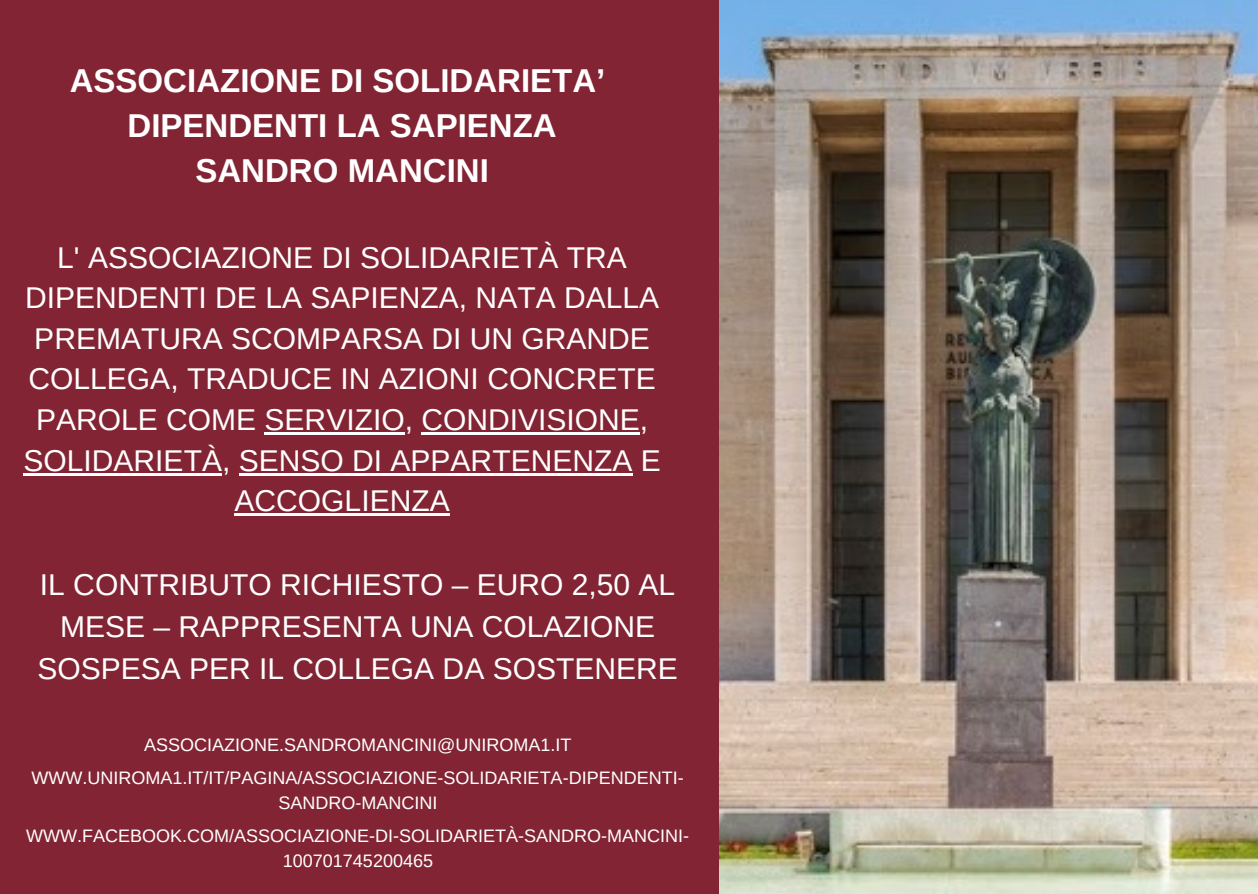
<style>
.page{position:relative;width:1258px;height:894px;background:#fff}
.page>*{position:absolute;margin:0;border:0;box-sizing:border-box;transform-origin:0 0}
.t1{font:700 33px "Arimo";color:#fff}
.t2{font:30px/40.5px "Arimo";color:#fff;text-align:center}
.t3{font:18px/24.9px "Arimo";color:#fff;text-align:center}
</style>
<div class="page">
<div style="left:0;top:0;width:1258px;height:893px;background:#822433"></div>
<img style="left:719px;top:0;width:539px;height:893px">
<hr style="left:265px;top:432px;width:140px;height:2px;background:#fff">
<hr style="left:421px;top:432px;width:219px;height:2px;background:#fff">
<hr style="left:23px;top:472px;width:199px;height:3px;background:#fff">
<hr style="left:239px;top:472px;width:393px;height:3px;background:#fff">
<hr style="left:234px;top:513px;width:216px;height:2px;background:#fff">
<p class="t1" style="left:70px;top:62px;width:537px">ASSOCIAZIONE DI SOLIDARIETA’</p>
<p class="t1" style="left:127px;top:107px;width:431px">DIPENDENTI LA SAPIENZA</p>
<p class="t1" style="left:195px;top:152px;width:295px">SANDRO MANCINI</p>
<p class="t2" style="left:23px;top:237px;width:639px">L' ASSOCIAZIONE DI SOLIDARIETÀ TRA DIPENDENTI DE LA SAPIENZA, NATA DALLA PREMATURA SCOMPARSA DI UN GRANDE COLLEGA, TRADUCE IN AZIONI CONCRETE PAROLE COME SERVIZIO, CONDIVISIONE, SOLIDARIETÀ, SENSO DI APPARTENENZA E ACCOGLIENZA</p>
<p class="t2" style="left:37px;top:563px;width:642px;line-height:42px">IL CONTRIBUTO RICHIESTO – EURO 2,50 AL<br>MESE – RAPPRESENTA UNA COLAZIONE<br>SOSPESA PER IL COLLEGA DA SOSTENERE</p>
<p class="t3" style="left:144px;top:731px;width:429px">ASSOCIAZIONE.SANDROMANCINI@UNIROMA1.IT</p>
<p class="t3" style="left:32px;top:764px;width:654px">WWW.UNIROMA1.IT/IT/PAGINA/ASSOCIAZIONE-SOLIDARIETA-DIPENDENTI-<br>SANDRO-MANCINI</p>
<p class="t3" style="left:26px;top:822px;width:665px">WWW.FACEBOOK.COM/ASSOCIAZIONE-DI-SOLIDARIETÀ-SANDRO-MANCINI-<br>100701745200465</p>
</div>
